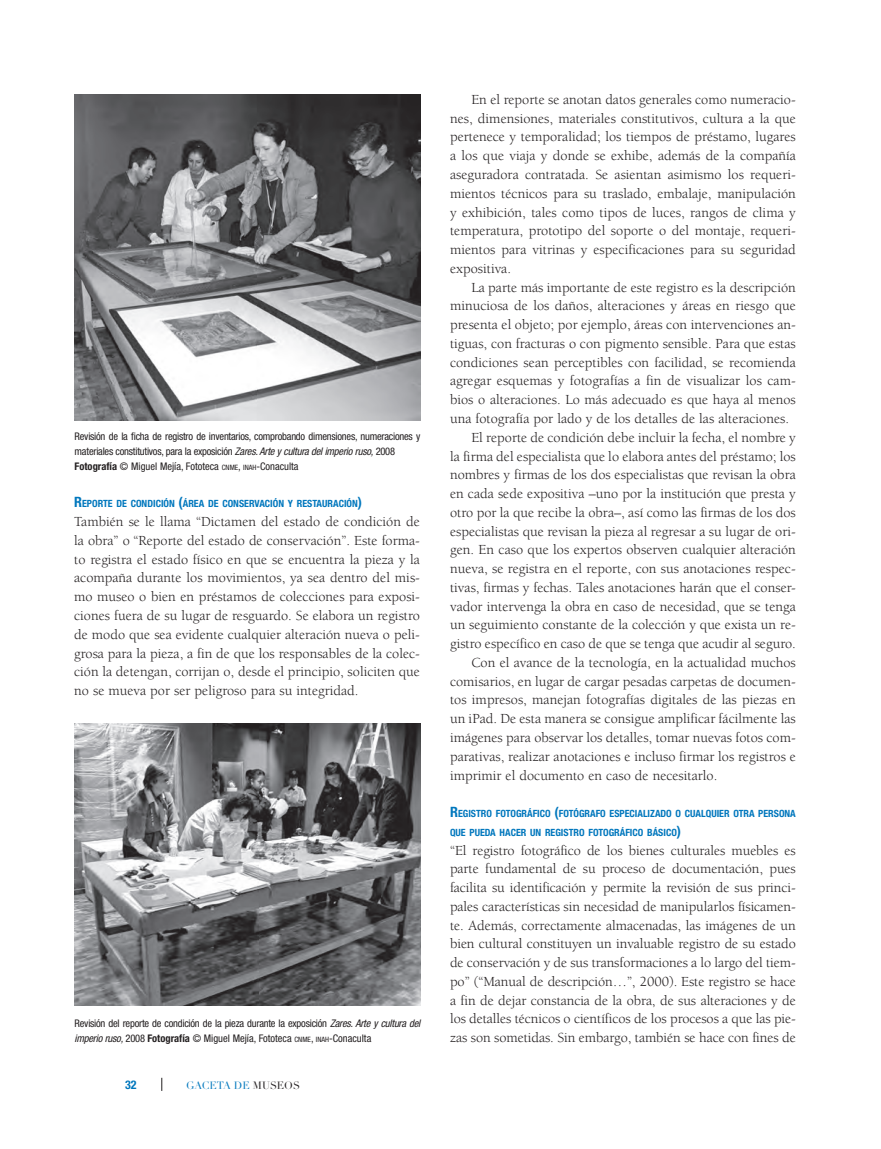
<style>
.page{position:relative;width:881px;height:1149px;background:#fff}
.page>*{position:absolute;margin:0;border:0;box-sizing:border-box;transform-origin:0 0}
.t1{font:14.25px/18.8px "Berkeley";color:#231f20;text-align:justify}
.t2{font:700 condensed 12px "Helvetica Neue";color:#0077bd}
.t3{font:condensed 10.5px/15px "Helvetica Neue";letter-spacing:-.02em;color:#231f20}
.t4{font:10.5px "Didot LH";letter-spacing:-.005em;color:#0077bd}
.t5{font:700 condensed 10.05px/18.8px "Helvetica Neue";color:#0077bd}
.s1{font-style:italic}
.s2{font-weight:700}
.s3{font-size:7.35px}
.s4{font-style:inherit}
.s5{font-size:14.25px}
.s6{color:#231f20}
</style>
<div class="page">
<svg style="left:161px;top:1077px;width:1px;height:13px"></svg>
<img style="left:74px;top:94px;width:346px;height:326px">
<img style="left:74px;top:723px;width:346px;height:282px">
<p class="t3" style="left:75px;top:429px;width:347px">Revisión de la ficha de registro de inventarios, comprobando dimensiones, numeraciones y materiales constitutivos, para la exposición <span class="s1">Zares. Arte y cultura del imperio ruso,</span> 2008<br><span class="s2">Fotografía</span> © Miguel Mejía, Fototeca <span class="s3">CNME</span><span class="s4">,</span> <span class="s3">INAH</span><span class="s4">-</span>Conaculta</p>
<p class="t5" style="left:74px;top:494px;width:289px"><span class="s5">R</span>EPORTE DE CONDICIÓN <span class="s5">(</span>ÁREA DE CONSERVACIÓN Y RESTAURACIÓN<span class="s5">)</span></p>
<p class="t1" style="left:74px;top:512px;width:347px">También se le llama “Dictamen del estado de condición de la obra” o “Reporte del estado de conservación”. Este forma&shy;to registra el estado físico en que se encuentra la pieza y la acompaña durante los movimientos, ya sea dentro del mis&shy;mo museo o bien en préstamos de colecciones para exposi&shy;ciones fuera de su lugar de resguardo. Se elabora un registro de modo que sea evidente cualquier alteración nueva o peli&shy;grosa para la pieza, a fin de que los responsables de la colec&shy;ción la detengan, corrijan o, desde el principio, soliciten que no se mueva por ser peligroso para su integridad.</p>
<p class="t3" style="left:75px;top:1015px;width:347px">Revisión del reporte de condición de la pieza durante la exposición <span class="s1">Zares. Arte y cultura del imperio ruso,</span> 2008 <span class="s2">Fotografía</span> © Miguel Mejía, Fototeca <span class="s3">CNME</span><span class="s4">,</span> <span class="s3">INAH</span><span class="s4">-</span>Conaculta</p>
<p class="t2" style="left:125px;top:1077px;width:13px">32</p>
<p class="t4" style="left:186px;top:1078px;width:115px">GACETA DE <span class="s6">MUSEOS</span></p>
<p class="t1" style="left:450px;top:90px;width:347px;text-indent:21px">En el reporte se anotan datos generales como numeracio&shy;nes, dimensiones, materiales constitutivos, cultura a la que pertenece y temporalidad; los tiempos de préstamo, lugares a los que viaja y donde se exhibe, además de la compañía aseguradora contratada. Se asientan asimismo los requeri&shy;mientos técnicos para su traslado, embalaje, manipulación y exhibición, tales como tipos de luces, rangos de clima y temperatura, prototipo del soporte o del montaje, requeri&shy;mientos para vitrinas y especificaciones para su seguridad expositiva.</p>
<p class="t1" style="left:471px;top:278px;width:326px">La parte más importante de este registro es la descripción</p>
<p class="t1" style="left:450px;top:297px;width:347px">minuciosa de los daños, alteraciones y áreas en riesgo que</p>
<p class="t1" style="left:450px;top:315px;width:347px">presenta el objeto; por ejemplo, áreas con intervenciones an-</p>
<p class="t1" style="left:450px;top:334px;width:347px">tiguas, con fracturas o con pigmento sensible. Para que estas</p>
<p class="t1" style="left:450px;top:353px;width:347px">condiciones sean perceptibles con facilidad, se recomienda</p>
<p class="t1" style="left:450px;top:372px;width:347px">agregar esquemas y fotografías a fin de visualizar los cam-</p>
<p class="t1" style="left:450px;top:390px;width:347px">bios o alteraciones. Lo más adecuado es que haya al menos</p>
<p class="t1" style="left:450px;top:409px;width:340px">una fotografía por lado y de los detalles de las alteraciones.</p>
<p class="t1" style="left:471px;top:428px;width:326px">El reporte de condición debe incluir la fecha, el nombre y</p>
<p class="t1" style="left:450px;top:447px;width:347px">la firma del especialista que lo elabora antes del préstamo; los</p>
<p class="t1" style="left:450px;top:465px;width:347px">nombres y firmas de los dos especialistas que revisan la obra</p>
<p class="t1" style="left:450px;top:484px;width:347px">en cada sede expositiva –uno por la institución que presta y</p>
<p class="t1" style="left:450px;top:503px;width:347px">otro por la que recibe la obra–, así como las firmas de los dos</p>
<p class="t1" style="left:450px;top:522px;width:347px">especialistas que revisan la pieza al regresar a su lugar de ori-</p>
<p class="t1" style="left:450px;top:540px;width:347px">gen. En caso que los expertos observen cualquier alteración</p>
<p class="t1" style="left:450px;top:559px;width:347px">nueva, se registra en el reporte, con sus anotaciones respec-</p>
<p class="t1" style="left:450px;top:578px;width:347px">tivas, firmas y fechas. Tales anotaciones harán que el conser-</p>
<p class="t1" style="left:450px;top:597px;width:347px">vador intervenga la obra en caso de necesidad, que se tenga</p>
<p class="t1" style="left:450px;top:615px;width:347px">un seguimiento constante de la colección y que exista un re-</p>
<p class="t1" style="left:450px;top:634px;width:347px">gistro específico en caso de que se tenga que acudir al seguro.</p>
<p class="t1" style="left:471px;top:653px;width:326px">Con el avance de la tecnología, en la actualidad muchos</p>
<p class="t1" style="left:450px;top:672px;width:347px">comisarios, en lugar de cargar pesadas carpetas de documen-</p>
<p class="t1" style="left:450px;top:690px;width:347px">tos impresos, manejan fotografías digitales de las piezas en</p>
<p class="t1" style="left:450px;top:709px;width:347px">un iPad. De esta manera se consigue amplificar fácilmente las</p>
<p class="t1" style="left:450px;top:728px;width:347px">imágenes para observar los detalles, tomar nuevas fotos com-</p>
<p class="t1" style="left:450px;top:747px;width:347px">parativas, realizar anotaciones e incluso firmar los registros e</p>
<p class="t1" style="left:450px;top:765px;width:269px">imprimir el documento en caso de necesitarlo.</p>
<p class="t5" style="left:450px;top:803px;width:347px"><span class="s5">R</span>EGISTRO FOTOGRÁFICO <span class="s5">(</span>FOTÓGRAFO ESPECIALIZADO O CUALQUIER OTRA PERSONA<br>QUE PUEDA HACER UN REGISTRO FOTOGRÁFICO BÁSICO<span class="s5">)</span></p>
<p class="t1" style="left:450px;top:840px;width:347px">“El registro fotográfico de los bienes culturales muebles es parte fundamental de su proceso de documentación, pues facilita su identificación y permite la revisión de sus princi&shy;pales características sin necesidad de manipularlos físicamen&shy;te. Además, correctamente almacenadas, las imágenes de un bien cultural constituyen un invaluable registro de su estado de conservación y de sus transformaciones a lo largo del tiem&shy;po” (“Manual de descripción…”, 2000). Este registro se hace a fin de dejar constancia de la obra, de sus alteraciones y de los detalles técnicos o científicos de los procesos a que las pie&shy;zas son sometidas. Sin embargo, también se hace con fines de</p>
</div>
